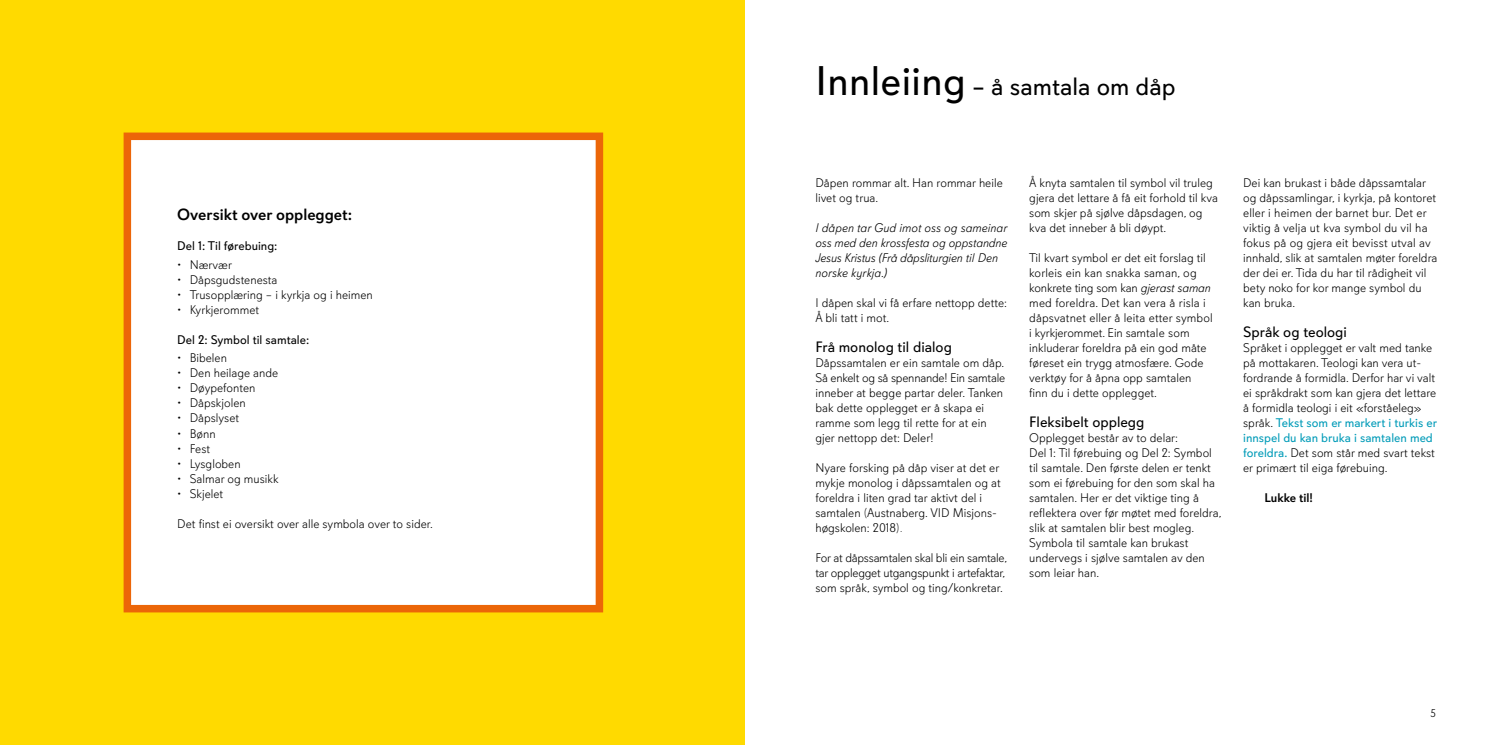
<style>
.page{position:relative;width:1489px;height:745px;background:#fff}
.page>*{position:absolute;margin:0;border:0;box-sizing:border-box;transform-origin:0 0}
.t1{font:25px "Davis Sans";color:#000}
.t2{font:500 16.25px "Davis Sans";color:#000}
.t3{font:15px "Davis Sans";color:#000}
.t4{font:300 12.5px/15px "Davis Sans";color:#000}
.t5{font:italic 300 12.5px/15px "Davis Sans";letter-spacing:-.01em;color:#000}
.t6{font:300 12.5px/15px "Davis Sans";letter-spacing:-.02em;color:#000}
.t7{font:12.5px "Davis Sans";color:#000}
.t8{font:500 12.5px "Davis Sans";color:#000}
.t9{font:300 11.25px "Davis Sans";color:#000}
.s1{font-size:41.25px}
.s2{font-family:"Museo Sans 300";font-weight:400}
.s3{font-family:"Museo Sans 100";font-weight:400}
.s4{font-style:italic}
.s5{font-weight:400;color:#009bb8}
</style>
<div class="page">
<div style="left:0;top:0;width:744px;height:744px;background:#ffda00"></div>
<svg style="left:123px;top:132px;width:481px;height:481px;background:#fdf5ee"></svg>
<h2 class="t2" style="left:177px;top:204px;width:177px">Oversikt over opplegget:</h2>
<p class="t7" style="left:177px;top:238px;width:102px">Del 1: Til førebuing:</p>
<p class="t4" style="left:177px;top:257px;width:56px">• Nærvær</p>
<p class="t4" style="left:177px;top:272px;width:102px">• Dåpsgudstenesta</p>
<p class="t4" style="left:177px;top:287px;width:197px">• Trusopplæring – i kyrkja og i heimen</p>
<p class="t4" style="left:177px;top:302px;width:83px">• Kyrkjerommet</p>
<p class="t7" style="left:177px;top:332px;width:133px">Del 2: Symbol til samtale:</p>
<p class="t4" style="left:177px;top:350px;width:51px">• Bibelen</p>
<p class="t4" style="left:177px;top:365px;width:102px">• Den heilage ande</p>
<p class="t4" style="left:177px;top:380px;width:80px">• Døypefonten</p>
<p class="t4" style="left:177px;top:395px;width:70px">• Dåpskjolen</p>
<p class="t4" style="left:177px;top:410px;width:63px">• Dåpslyset</p>
<p class="t4" style="left:177px;top:425px;width:40px">• Bønn</p>
<p class="t4" style="left:177px;top:440px;width:34px">• Fest</p>
<p class="t4" style="left:177px;top:455px;width:65px">• Lysgloben</p>
<p class="t4" style="left:177px;top:470px;width:103px">• Salmar og musikk</p>
<p class="t4" style="left:177px;top:485px;width:48px">• Skjelet</p>
<p class="t4" style="left:177px;top:515px;width:257px">Det finst ei oversikt over alle symbola over to sider.</p>
<h1 class="t1" style="left:815px;top:72px;width:362px"><span class="s1">Innleiing</span> – å samtala om dåp</h1>
<p class="t4" style="left:815px;top:175px;width:189px">Dåpen rommar alt. Han rommar heile livet og trua.</p>
<p class="t5" style="left:815px;top:220px;width:194px">I dåpen tar Gud imot oss og sameinar oss med den krossfesta og oppstandne<br>Jesus Kristus <span class="s2">(</span>Frå dåpsliturgien til Den norske kyrkja.<span class="s2">)</span></p>
<p class="t4" style="left:815px;top:295px;width:193px">I dåpen skal vi få erfare nettopp dette:<br>Å bli tatt i mot.</p>
<p class="t3" style="left:815px;top:338px;width:138px">Frå monolog til dialog</p>
<p class="t4" style="left:815px;top:355px;width:191px">Dåpssamtalen er ein samtale om dåp.<br>Så enkelt og så spennande! Ein samtale inneber at begge partar deler. Tanken bak dette opplegget er å skapa ei ramme som legg til rette for at ein gjer nettopp det: Deler!</p>
<p class="t4" style="left:815px;top:460px;width:187px">Nyare forsking på dåp viser at det er mykje monolog i dåpssamtalen og at foreldra i liten grad tar aktivt del i samtalen <span class="s3">(</span>Austnaberg. VID Misjons&shy;høgskolen: 2018<span class="s3">).</span></p>
<p class="t6" style="left:815px;top:550px;width:193px">For at dåpssamtalen skal bli ein samtale, tar opplegget utgangspunkt i artefaktar, som språk, symbol og ting/konkretar.</p>
<p class="t4" style="left:1029px;top:175px;width:190px">Å knyta samtalen til symbol vil truleg gjera det lettare å få eit forhold til kva som skjer på sjølve dåpsdagen, og kva det inneber å bli døypt.</p>
<p class="t4" style="left:1029px;top:250px;width:185px">Til kvart symbol er det eit forslag til korleis ein kan snakka saman, og konkrete ting som kan <span class="s4">gjerast saman </span>med foreldra. Det kan vera å risla i dåpsvatnet eller å leita etter symbol i kyrkjerommet. Ein samtale som inkluderar foreldra på ein god måte føreset ein trygg atmosfære. Gode verktøy for å åpna opp samtalen finn du i dette opplegget.</p>
<p class="t3" style="left:1029px;top:413px;width:117px">Fleksibelt opplegg</p>
<p class="t4" style="left:1029px;top:430px;width:194px">Opplegget består av to delar:<br>Del 1: Til førebuing og Del 2: Symbol til samtale. Den første delen er tenkt som ei førebuing for den som skal ha samtalen. Her er det viktige ting å reflektera over før møtet med foreldra, slik at samtalen blir best mogleg.<br>Symbola til samtale kan brukast undervegs i sjølve samtalen av den som leiar han.</p>
<p class="t4" style="left:1243px;top:175px;width:196px">Dei kan brukast i både dåpssamtalar og dåpssamlingar, i kyrkja, på kontoret eller i heimen der barnet bur. Det er viktig å velja ut kva symbol du vil ha fokus på og gjera eit bevisst utval av innhald, slik at samtalen møter foreldra der dei er. Tida du har til rådigheit vil bety noko for kor mange symbol du kan bruka.</p>
<p class="t3" style="left:1243px;top:323px;width:105px">Språk og teologi</p>
<p class="t4" style="left:1243px;top:340px;width:195px">Språket i opplegget er valt med tanke på mottakaren. Teologi kan vera ut&shy;fordrande å formidla. Derfor har vi valt ei språkdrakt som kan gjera det lettare å formidla teologi i eit «forståeleg» språk. <span class="s5">Tekst som er markert i turkis er innspel du kan bruka i samtalen med foreldra.</span> Det som står med svart tekst er primært til eiga førebuing.</p>
<p class="t8" style="left:1264px;top:490px;width:50px">Lukke til!</p>
<p class="t9" style="left:1430px;top:707px;width:7px">5</p>
</div>
